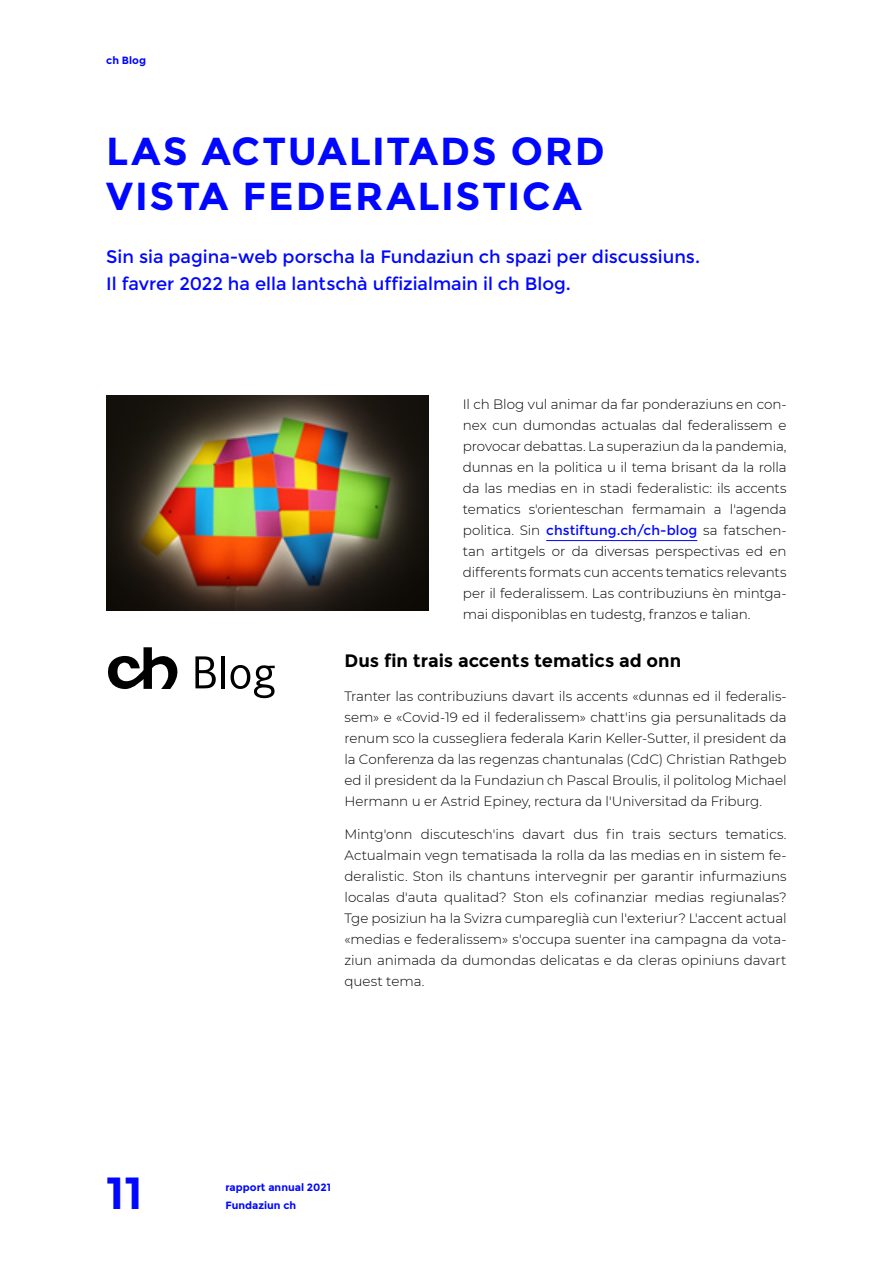
<style>
.page{position:relative;width:893px;height:1263px;background:#fff}
.page>*{position:absolute;margin:0;border:0;box-sizing:border-box;transform-origin:0 0}
.t1{font:700 45px "Montserrat";color:#0006ff}
.t2{font:700 39px/45px "Montserrat";letter-spacing:.045em;color:#0006ff}
.t3{font:18px/27px "Montserrat";letter-spacing:-.005em;color:#0006ff}
.t4{font:700 18px "Montserrat";color:#000}
.t5{font:300 13.5px/21px "Montserrat";letter-spacing:-.005em;color:#000;text-align:justify}
.t6{font:700 10.5px "Montserrat";color:#0006ff}
.s1{font-weight:400;color:#0006ff}
</style>
<div class="page">
<hr style="left:546px;top:540px;width:151px;height:1px;background:#0006ff">
<img style="left:106px;top:395px;width:323px;height:215px">
<svg style="left:108px;top:647px;width:70px;height:42px"></svg>
<svg style="left:195px;top:656px;width:21px;height:32px"></svg>
<hr style="left:221px;top:656px;width:4px;height:32px;background:#000">
<svg style="left:231px;top:665px;width:44px;height:33px"></svg>
<p class="t6" style="left:106px;top:54px;width:41px">ch Blog</p>
<h2 class="t2" style="left:106px;top:129px;width:500px">LAS ACTUALITADS ORD<br>VISTA FEDERALISTICA</h2>
<h3 class="t3" style="left:106px;top:243px;width:595px">Sin sia pagina-web porscha la Fundaziun ch spazi per discussiuns.<br>Il favrer 2022 ha ella lantschà uffizialmain il ch Blog.</h3>
<h1 class="t1" style="left:106px;top:1166px;width:38px">11</h1>
<p class="t5" style="left:463px;top:393px;width:325px">Il ch Blog vul animar da far ponderaziuns en con&shy;nex cun dumondas actualas dal federalissem e provocar debattas. La superaziun da la pandemia, dunnas en la politica u il tema brisant da la rolla da las medias en in stadi federalistic: ils accents tematics s'orienteschan fermamain a l'agenda politica. Sin <span class="s1">chstiftung.ch/ch-blog</span> sa fatschen&shy;tan artitgels or da diversas perspectivas ed en differents formats cun accents tematics relevants per il federalissem. Las contribuziuns èn mintga&shy;mai disponiblas en tudestg, franzos e talian.</p>
<h3 class="t4" style="left:344px;top:650px;width:338px">Dus fin trais accents tematics ad onn</h3>
<p class="t5" style="left:344px;top:685px;width:444px">Tranter las contribuziuns davart ils accents «dunnas ed il federalis&shy;sem» e «Covid-19 ed il federalissem» chatt'ins gia persunalitads da renum sco la cussegliera federala Karin Keller-Sutter, il president da la Conferenza da las regenzas chantunalas (CdC) Christian Rathgeb ed il president da la Fundaziun ch Pascal Broulis, il politolog Michael Hermann u er Astrid Epiney, rectura da l'Universitad da Friburg.</p>
<p class="t5" style="left:344px;top:824px;width:444px">Mintg'onn discutesch'ins davart dus fin trais secturs tematics.<br>Actualmain vegn tematisada la rolla da las medias en in sistem fe&shy;deralistic. Ston ils chantuns intervegnir per garantir infurmaziuns localas d'auta qualitad? Ston els cofinanziar medias regiunalas?<br>Tge posiziun ha la Svizra cumpareglià cun l'exteriur? L'accent actual «medias e federalissem» s'occupa suenter ina campagna da vota&shy;ziun animada da dumondas delicatas e da cleras opiniuns davart quest tema.</p>
<p class="t6" style="left:225px;top:1181px;width:107px">rapport annual 2021</p>
<p class="t6" style="left:225px;top:1199px;width:72px">Fundaziun ch</p>
</div>
